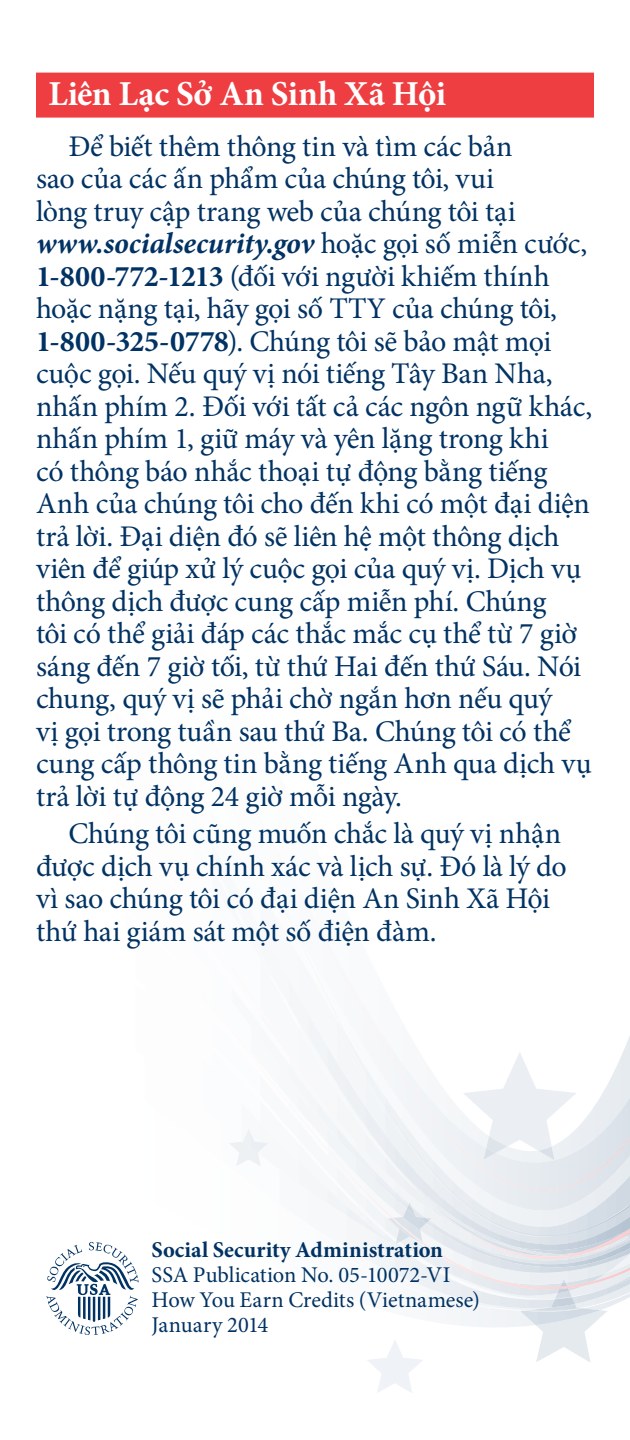
<style>
.page{position:relative;width:630px;height:1440px;background:#fff}
.page>*{position:absolute;margin:0;border:0;box-sizing:border-box;transform-origin:0 0}
.H1-1{font:700 35px "Minion Pro";letter-spacing:-.005em;color:#fff}
.Paragraph{font:30px/32.5px "Minion Pro";letter-spacing:-.015em;color:#003263}
.Pub_Info{font:22.5px "Minion Pro";letter-spacing:-.005em;color:#003263}
.Pub_Info-2{font:700 22.5px "Minion Pro";letter-spacing:.005em;color:#003263}
.s1{font-weight:700;font-style:italic}
.s2{font-weight:700}
</style>
<div class="page">
<svg style="left:367px;top:1341px;width:55px;height:52px"></svg>
<svg style="left:46px;top:1024px;width:584px;height:288px"></svg>
<img style="left:229px;top:1141px;width:32px;height:26px">
<img style="left:243px;top:1129px;width:26px;height:24px">
<svg style="left:536px;top:1310px;width:72px;height:52px"></svg>
<img style="left:520px;top:1291px;width:80px;height:34px">
<img style="left:551px;top:1297px;width:24px;height:10px">
<svg style="left:555px;top:1279px;width:46px;height:20px"></svg>
<img style="left:523px;top:1308px;width:60px;height:4px">
<img style="left:388px;top:1218px;width:4px;height:26px">
<img style="left:423px;top:1223px;width:6px;height:21px">
<img style="left:409px;top:1203px;width:23px;height:17px">
<img style="left:407px;top:1205px;width:22px;height:18px">
<img style="left:403px;top:1209px;width:23px;height:21px">
<img style="left:408px;top:1204px;width:21px;height:16px">
<img style="left:392px;top:1218px;width:31px;height:26px">
<svg style="left:396px;top:1240px;width:4px;height:3px"></svg>
<div style="left:36px;top:73px;width:558px;height:45px;background:#ef3e42"></div>
<svg style="left:47px;top:1242px;width:92px;height:93px"></svg>
<h1 class="H1-1" style="left:49px;top:69px;width:399px">Liên Lạc Sở An Sinh Xã Hội</h1>
<p class="Paragraph" style="left:36px;top:130px;width:558px;text-indent:32px">Để biết thêm thông tin và tìm các bản<br>sao của các ấn phẩm của chúng tôi, vui<br>lòng truy cập trang web của chúng tôi tại <span class="s1">www.socialsecurity.gov</span> hoặc gọi số miễn cước, <span class="s2">1-800-772-1213</span> (đối với người khiếm thính hoặc nặng tại, hãy gọi số TTY của chúng tôi, <span class="s2">1-800-325-0778</span>). Chúng tôi sẽ bảo mật mọi cuộc gọi. Nếu quý vị nói tiếng Tây Ban Nha, nhấn phím 2. Đối với tất cả các ngôn ngữ khác, nhấn phím 1, giữ máy và yên lặng trong khi<br>có thông báo nhắc thoại tự động bằng tiếng Anh của chúng tôi cho đến khi có một đại diện trả lời. Đại diện đó sẽ liên hệ một thông dịch viên để giúp xử lý cuộc gọi của quý vị. Dịch vụ thông dịch được cung cấp miễn phí. Chúng<br>tôi có thể giải đáp các thắc mắc cụ thể từ 7 giờ sáng đến 7 giờ tối, từ thứ Hai đến thứ Sáu. Nói chung, quý vị sẽ phải chờ ngắn hơn nếu quý<br>vị gọi trong tuần sau thứ Ba. Chúng tôi có thể cung cấp thông tin bằng tiếng Anh qua dịch vụ trả lời tự động 24 giờ mỗi ngày.</p>
<p class="Paragraph" style="left:36px;top:818px;width:532px;text-indent:32px">Chúng tôi cũng muốn chắc là quý vị nhận được dịch vụ chính xác và lịch sự. Ðó là lý do vì sao chúng tôi có đại diện An Sinh Xã Hội thứ hai giám sát một số điện đàm.</p>
<p class="Pub_Info-2" style="left:152px;top:1234px;width:293px">Social Security Administration</p>
<p class="Pub_Info" style="left:152px;top:1260px;width:300px">SSA Publication No. 05-10072-VI</p>
<p class="Pub_Info" style="left:152px;top:1285px;width:330px">How You Earn Credits (Vietnamese)</p>
<p class="Pub_Info" style="left:152px;top:1310px;width:118px">January 2014</p>
</div>
